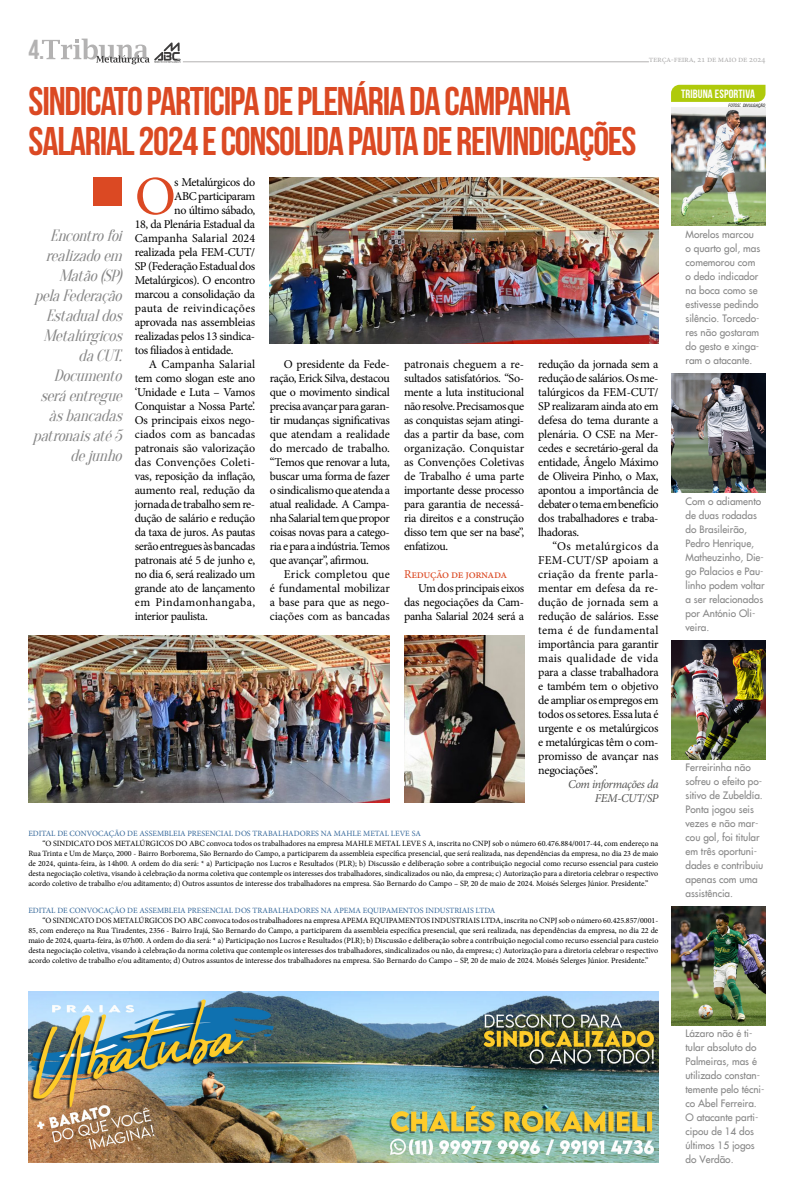
<style>
.page{position:relative;width:794px;height:1191px;background:#fff}
.page>*{position:absolute;margin:0;border:0;box-sizing:border-box;transform-origin:0 0}
.t1{font:55.1px "Minion Pro";color:#db4923}
.t2{font:40px/39.9px "Bebas Neue";letter-spacing:-.03em;color:#db4923}
.t3{font:27.5px "Bebas Neue";color:#b3b2b2}
.t4{font:italic 16px/20px "Oranienbaum";color:#878787;text-align:right}
.t5{font:12px/14px "Minion Pro";letter-spacing:-.025em;color:#000;text-align:justify}
.t6{font:12px "Bebas Neue";letter-spacing:.01em;color:#fff}
.t7{font:italic 12px/14px "Minion Pro";letter-spacing:-.035em;color:#575756;text-align:right}
.t8{font:12px "Minion Pro";letter-spacing:.005em;color:#000}
.t9{font:12px "Minion Pro";letter-spacing:-.035em;color:#db4923}
.t10{font:10px/14px "Futura";color:#878787}
.t11{font:9px "Minion Pro";letter-spacing:-.03em;color:#b3b2b2}
.t12{font:8px/10px "Minion Pro";color:#000;text-align:justify}
.t13{font:8px "Minion Pro";color:#369}
.t14{font:italic condensed 4.4px "Swiss 721 BT";color:#000}
.s1{font-size:6.2px}
</style>
<div class="page">
<hr style="left:183px;top:61px;width:466px;height:1px;background:#b3b2b2">
<svg style="left:42px;top:39px;width:138px;height:25px"></svg>
<svg style="left:671px;top:85px;width:94px;height:17px;background:#b0cb10"></svg>
<img style="left:28px;top:991px;width:630px;height:171px">
<img style="left:671px;top:907px;width:94px;height:118px">
<img style="left:671px;top:640px;width:94px;height:119px">
<img style="left:671px;top:374px;width:94px;height:118px">
<img style="left:671px;top:108px;width:94px;height:118px">
<div style="left:93px;top:177px;width:29px;height:29px;background:#db4923"></div>
<img style="left:270px;top:177px;width:388px;height:167px">
<img style="left:28px;top:635px;width:362px;height:167px">
<img style="left:404px;top:635px;width:120px;height:167px">
<h3 class="t3" style="left:28px;top:34px;width:18px">4.</h3>
<p class="t11" style="left:649px;top:53px;width:118px">terça-feira, 21 de maio de 2024</p>
<p class="t6" style="left:681px;top:91px;width:75px">TRIBUNA ESPORTIVA</p>
<h2 class="t2" style="left:29px;top:81px;width:609px">SINDICATO PARTICIPA DE PLENÁRIA DA CAMPANHA<br>SALARIAL 2024 E CONSOLIDA PAUTA DE REIVINDICAÇÕES</h2>
<h1 class="t1" style="left:135px;top:159px;width:43px">O</h1>
<p class="t5" style="left:174px;top:175px;width:82px">s Metalúrgicos do</p>
<p class="t6" style="left:681px;top:87px;width:75px">TRIBUNA ESPORTIVA</p>
<p class="t14" style="left:728px;top:103px;width:38px">FOTOS<span class="s1">:</span> DIVULGAÇÃO</p>
<p class="t5" style="left:174px;top:189px;width:82px">ABC participaram</p>
<p class="t5" style="left:174px;top:203px;width:82px">no último sábado,</p>
<p class="t5" style="left:135px;top:217px;width:122px">18, da Plenária Estadual da</p>
<p class="t8" style="left:135px;top:230px;width:122px">Campanha Salarial 2024</p>
<p class="t5" style="left:135px;top:245px;width:122px">realizada pela FEM-CUT/</p>
<p class="t5" style="left:135px;top:259px;width:122px">SP (Federação Estadual dos</p>
<p class="t5" style="left:135px;top:273px;width:122px">Metalúrgicos). O encontro</p>
<p class="t5" style="left:135px;top:287px;width:122px">marcou a consolidação da</p>
<p class="t5" style="left:135px;top:301px;width:122px">pauta de reivindicações</p>
<p class="t5" style="left:135px;top:315px;width:122px">aprovada nas assembleias</p>
<p class="t5" style="left:135px;top:329px;width:122px">realizadas pelos 13 sindica-</p>
<p class="t5" style="left:135px;top:343px;width:100px">tos filiados à entidade.</p>
<p class="t5" style="left:149px;top:357px;width:108px">A Campanha Salarial</p>
<p class="t5" style="left:135px;top:371px;width:122px">tem como slogan este ano</p>
<p class="t5" style="left:135px;top:385px;width:122px">‘Unidade e Luta – Vamos</p>
<p class="t5" style="left:135px;top:399px;width:122px">Conquistar a Nossa Parte’.</p>
<p class="t5" style="left:135px;top:413px;width:122px">Os principais eixos nego-</p>
<p class="t5" style="left:135px;top:427px;width:122px">ciados com as bancadas</p>
<p class="t5" style="left:135px;top:441px;width:122px">patronais são valorização</p>
<p class="t5" style="left:135px;top:455px;width:122px">das Convenções Coleti-</p>
<p class="t5" style="left:135px;top:469px;width:122px">vas, reposição da inflação,</p>
<p class="t5" style="left:135px;top:483px;width:122px">aumento real, redução da</p>
<p class="t5" style="left:135px;top:497px;width:122px">jornada de trabalho sem re-</p>
<p class="t5" style="left:135px;top:511px;width:122px">dução de salário e redução</p>
<p class="t5" style="left:135px;top:525px;width:122px">da taxa de juros. As pautas</p>
<p class="t5" style="left:135px;top:539px;width:122px">serão entregues às bancadas</p>
<p class="t5" style="left:135px;top:553px;width:122px">patronais até 5 de junho e,</p>
<p class="t5" style="left:135px;top:567px;width:122px">no dia 6, será realizado um</p>
<p class="t5" style="left:135px;top:581px;width:122px">grande ato de lançamento</p>
<p class="t5" style="left:135px;top:595px;width:122px">em Pindamonhangaba,</p>
<p class="t5" style="left:135px;top:609px;width:75px">interior paulista.</p>
<h3 class="t4" style="left:33px;top:226px;width:95px">Encontrofoi realizadoem<br>Matão(SP) pelaFederação<br>Estadualdos<br>Metalúrgicos daCUT.<br>Documento seráentregue àsbancadas patronaisaté5 dejunho</h3>
<p class="t10" style="left:685px;top:228px;width:76px">Morelos marcou o quarto gol, mas comemorou com o dedo indicador na boca como se estivesse pedindo silêncio. Torcedo&shy;res não gostaram do gesto e xinga&shy;ram o atacante.</p>
<p class="t5" style="left:270px;top:357px;width:122px;text-indent:14px">O presidente da Fede&shy;ração, Erick Silva, destacou que o movimento sindical precisa avançar para garan&shy;tir mudanças significativas que atendam a realidade do mercado de trabalho. “Temos que renovar a luta, buscar uma forma de fazer o sindicalismo que atenda a atual realidade. A Campa&shy;nha Salarial tem que propor coisas novas para a catego&shy;ria e para a indústria. Temos que avançar”, afirmou.</p>
<p class="t5" style="left:270px;top:567px;width:122px;text-indent:14px">Erick completou que é fundamental mobilizar a base para que as nego&shy;ciações com as bancadas</p>
<p class="t5" style="left:404px;top:357px;width:122px">patronais cheguem a re&shy;sultados satisfatórios. “So&shy;mente a luta institucional não resolve. Precisamos que as conquistas sejam atingi&shy;das a partir da base, com organização. Conquistar as Convenções Coletivas de Trabalho é uma parte importante desse processo para garantia de necessá&shy;ria direitos e a construção disso tem que ser na base”, enfatizou.</p>
<p class="t9" style="left:404px;top:566px;width:105px">Redução de jornada</p>
<p class="t5" style="left:404px;top:581px;width:122px;text-indent:14px">Um dos principais eixos das negociações da Cam&shy;panha Salarial 2024 será a</p>
<p class="t5" style="left:538px;top:357px;width:122px">redução da jornada sem a redução de salários. Os me&shy;talúrgicos da FEM-CUT/ SP realizaram ainda ato em defesa do tema durante a plenária. O CSE na Mer&shy;cedes e secretário-geral da entidade, Ângelo Máximo de Oliveira Pinho, o Max, apontou a importância de debater o tema em benefício dos trabalhadores e traba&shy;lhadoras.</p>
<p class="t5" style="left:538px;top:539px;width:122px;text-indent:14px">“Os metalúrgicos da FEM-CUT/SP apoiam a criação da frente parla&shy;mentar em defesa da re&shy;dução de jornada sem a redução de salários. Esse tema é de fundamental importância para garantir mais qualidade de vida para a classe trabalhadora e também tem o objetivo de ampliar os empregos em todos os setores. Essa luta é urgente e os metalúrgicos e metalúrgicas têm o com&shy;promisso de avançar nas negociações”.</p>
<p class="t7" style="left:568px;top:777px;width:92px">Com informações da<br>FEM-CUT/SP</p>
<p class="t10" style="left:685px;top:494px;width:81px">Com o adiamento de duas rodadas do Brasileirão,<br>Pedro Henrique,<br>Matheuzinho, Die&shy;go Palacios e Pau&shy;linho podem voltar a ser relacionados por António Oli&shy;veira.</p>
<p class="t10" style="left:685px;top:760px;width:79px">Ferreirinha não sofreu o efeito po&shy;sitivo de Zubeldía.<br>Ponta jogou seis vezes e não mar&shy;cou gol, foi titular em três oportuni&shy;dades e contribuiu apenas com uma assistência.</p>
<p class="t13" style="left:28px;top:827px;width:394px">EDITAL DE CONVOCAÇÃO DE ASSEMBLEIA PRESENCIAL DOS TRABALHADORES NA MAHLE METAL LEVE SA</p>
<p class="t12" style="left:28px;top:838px;width:631px;text-indent:14px">“O SINDICATO DOS METALÚRGICOS DO ABC convoca todos os trabalhadores na empresa MAHLE METAL LEVE S A, inscrita no CNPJ sob o número 60.476.884/0017-44, com endereço na Rua Trinta e Um de Março, 2000 - Bairro Borborema, São Bernardo do Campo, a participarem da assembleia específica presencial, que será realizada, nas dependências da empresa, no dia 23 de maio de 2024, quinta-feira, às 14h00. A ordem do dia será: * a) Participação nos Lucros e Resultados (PLR); b) Discussão e deliberação sobre a contribuição negocial como recurso essencial para custeio desta negociação coletiva, visando à celebração da norma coletiva que contemple os interesses dos trabalhadores, sindicalizados ou não, da empresa; c) Autorização para a diretoria celebrar o respectivo acordo coletivo de trabalho e/ou aditamento; d) Outros assuntos de interesse dos trabalhadores na empresa. São Bernardo do Campo – SP, 20 de maio de 2024. Moisés Selerges Júnior. Presidente.”</p>
<p class="t13" style="left:28px;top:904px;width:468px">EDITAL DE CONVOCAÇÃO DE ASSEMBLEIA PRESENCIAL DOS TRABALHADORES NA APEMA EQUIPAMENTOS INDUSTRIAIS LTDA</p>
<p class="t12" style="left:28px;top:915px;width:631px;text-indent:14px">“O SINDICATO DOS METALÚRGICOS DO ABC convoca todos os trabalhadores na empresa APEMA EQUIPAMENTOS INDUSTRIAIS LTDA, inscrita no CNPJ sob o número 60.425.857/0001- 85, com endereço na Rua Tiradentes, 2356 - Bairro Irajá, São Bernardo do Campo, a participarem da assembleia específica presencial, que será realizada, nas dependências da empresa, no dia 22 de maio de 2024, quarta-feira, às 07h00. A ordem do dia será: * a) Participação nos Lucros e Resultados (PLR); b) Discussão e deliberação sobre a contribuição negocial como recurso essencial para custeio desta negociação coletiva, visando à celebração da norma coletiva que contemple os interesses dos trabalhadores, sindicalizados ou não, da empresa; c) Autorização para a diretoria celebrar o respectivo acordo coletivo de trabalho e/ou aditamento; d) Outros assuntos de interesse dos trabalhadores na empresa. São Bernardo do Campo – SP, 20 de maio de 2024. Moisés Selerges Júnior. Presidente.”</p>
<p class="t10" style="left:685px;top:1026px;width:80px">Lázaro não é ti&shy;tular absoluto do<br>Palmeiras, mas é utilizado constan&shy;temente pelo técni&shy;co Abel Ferreira.<br>O atacante parti&shy;cipou de 14 dos últimos 15 jogos do Verdão.</p>
</div>
